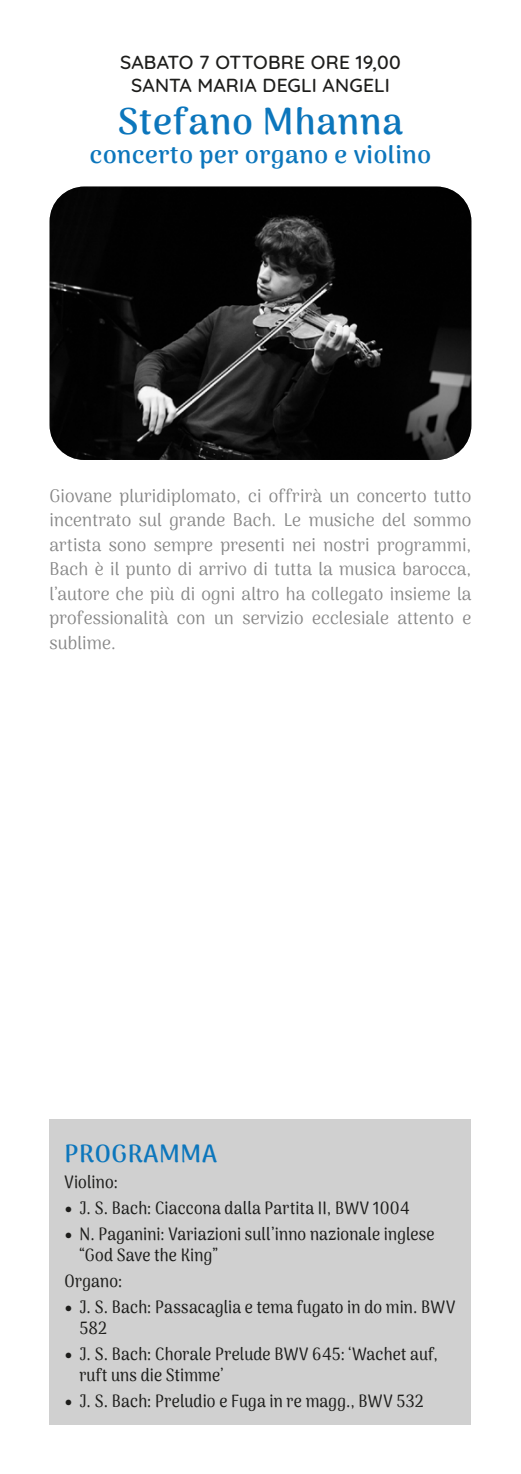
<style>
.page{position:relative;width:521px;height:1474px;background:#fff}
.page>*{position:absolute;margin:0;border:0;box-sizing:border-box;transform-origin:0 0}
.t1{font:700 36.75px "Arima Madurai";letter-spacing:.025em;color:#0c76bc}
.t2{font:700 24.5px "Arima Madurai";letter-spacing:.025em;color:#0c76bc}
.t3{font:500 19.25px/23.1px "Quicksand";letter-spacing:.005em;color:#1d1d1b;text-align:center}
.t4{font:18.38px/24.5px "Arima Madurai";letter-spacing:.005em;color:#878787;text-align:justify;scale:.95 1}
.t5{font:500 17.5px/21px "Arima Madurai";letter-spacing:.01em;color:#1d1d1b;scale:.9 1}
.s1{font-family:"Minion Pro";font-weight:400;font-size:21px}
</style>
<div class="page">
<img style="left:50px;top:186px;width:421px;height:274px">
<div style="left:50px;top:1119px;width:421px;height:305px;background:#d0d0d0"></div>
<p class="t3" style="left:120px;top:49px;width:282px">SABATO 7 OTTOBRE ORE 19,00<br>SANTA MARIA DEGLI ANGELI</p>
<h1 class="t1" style="left:118px;top:95px;width:287px">Stefano Mhanna</h1>
<h2 class="t2" style="left:90px;top:138px;width:343px">concerto per organo e violino</h2>
<p class="t4" style="left:50px;top:484px;width:445px">Giovane pluridiplomato, ci offrirà un concerto tutto incentrato sul grande Bach. Le musiche del sommo artista sono sempre presenti nei nostri programmi, Bach è il punto di arrivo di tutta la musica barocca, l’autore che più di ogni altro ha collegato insieme la professionalità con un servizio ecclesiale attento e sublime.</p>
<h2 class="t2" style="left:64px;top:1136px;width:154px">PROGRAMMA</h2>
<p class="t5" style="left:64px;top:1172px;width:61px">Violino:</p>
<p class="t5" style="left:64px;top:1198px;width:385px"><span class="s1">•</span> J. S. Bach: Ciaccona dalla Partita II, BWV 1004</p>
<p class="t5" style="left:79px;top:1224px;width:396px;text-indent:-15px"><span class="s1">•</span> N. Paganini: Variazioni sull’inno nazionale inglese “God Save the King”</p>
<p class="t5" style="left:64px;top:1271px;width:66px">Organo:</p>
<p class="t5" style="left:79px;top:1297px;width:419px;text-indent:-15px"><span class="s1">•</span> J. S. Bach: Passacaglia e tema fugato in do min. BWV<br>582</p>
<p class="t5" style="left:79px;top:1344px;width:400px;text-indent:-15px"><span class="s1">•</span> J. S. Bach: Chorale Prelude BWV 645: ‘Wachet auf, ruft uns die Stimme’</p>
<p class="t5" style="left:64px;top:1391px;width:400px"><span class="s1">•</span> J. S. Bach: Preludio e Fuga in re magg., BWV 532</p>
</div>
